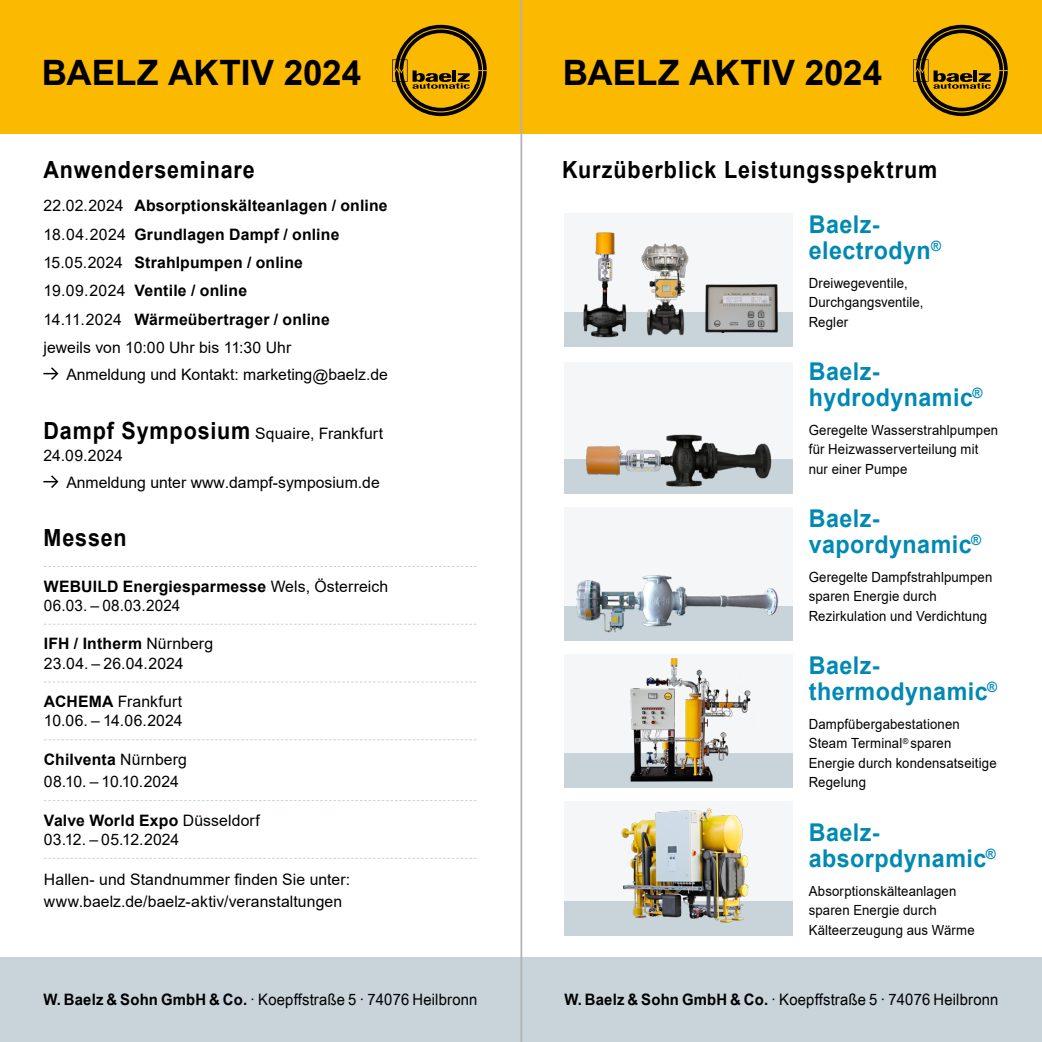
<style>
.page{position:relative;width:1042px;height:1042px;background:#fff}
.page>*{position:absolute;margin:0;border:0;box-sizing:border-box;transform-origin:0 0}
.t1{font:700 35px "Arial";color:#000}
.t2{font:700 24.5px/26.2px "Arial";letter-spacing:.02em;color:#0089b3;scale:.95 1}
.t3{font:700 23.62px "Arial";letter-spacing:.04em;color:#000;scale:.91 1}
.t4{font:15.75px/19.2px "Arial";letter-spacing:.005em;color:#000}
.t5{font:700 15.75px/28.3px "Arial";letter-spacing:.01em;color:#000}
.t6{font:15.75px "Arial Narrow";letter-spacing:.01em;color:#000;scale:1.15 1}
.t7{font:14px/19.2px "Arial";letter-spacing:.01em;color:#000;scale:.94 1}
.s1{font-weight:400}
.s2{font-weight:700;font-size:23.62px}
.s3{font-weight:700}
</style>
<div class="page">
<svg style="left:43px;top:367px;width:15px;height:13px"></svg>
<div style="left:0;top:0;width:536px;height:134px;background:#fbba00"></div>
<svg style="left:44px;top:566px;width:432px;height:1px"></svg>
<svg style="left:44px;top:624px;width:432px;height:1px"></svg>
<svg style="left:44px;top:681px;width:432px;height:1px"></svg>
<svg style="left:44px;top:739px;width:432px;height:1px"></svg>
<svg style="left:44px;top:800px;width:432px;height:1px"></svg>
<svg style="left:44px;top:858px;width:432px;height:1px"></svg>
<svg style="left:392px;top:25px;width:95px;height:91px"></svg>
<svg style="left:43px;top:475px;width:15px;height:13px"></svg>
<div style="left:564px;top:654px;width:228px;height:129px;background:#f4f6f8"></div>
<div style="left:564px;top:753px;width:228px;height:35px;background:#c8d3da"></div>
<img style="left:630px;top:658px;width:121px;height:124px">
<div style="left:564px;top:801px;width:228px;height:129px;background:#f4f6f8"></div>
<div style="left:564px;top:900px;width:228px;height:35px;background:#c8d3da"></div>
<img style="left:614px;top:808px;width:138px;height:115px">
<div style="left:564px;top:507px;width:228px;height:129px;background:#f4f6f8"></div>
<div style="left:564px;top:606px;width:228px;height:35px;background:#c8d3da"></div>
<img style="left:576px;top:575px;width:203px;height:58px">
<div style="left:564px;top:362px;width:228px;height:129px;background:#f4f6f8"></div>
<div style="left:564px;top:459px;width:228px;height:35px;background:#c8d3da"></div>
<img style="left:586px;top:434px;width:186px;height:52px">
<div style="left:564px;top:213px;width:228px;height:129px;background:#f4f6f8"></div>
<div style="left:564px;top:312px;width:228px;height:35px;background:#c8d3da"></div>
<img style="left:583px;top:232px;width:44px;height:106px">
<img style="left:641px;top:243px;width:48px;height:93px">
<img style="left:705px;top:284px;width:73px;height:48px">
<div style="left:506px;top:0;width:536px;height:134px;background:#fbba00"></div>
<div style="left:0;top:957px;width:536px;height:85px;background:#c8d3da"></div>
<div style="left:506px;top:957px;width:536px;height:85px;background:#c8d3da"></div>
<svg style="left:913px;top:25px;width:95px;height:91px"></svg>
<hr style="left:520px;top:0;width:2px;height:1042px;background:#b3b2b2">
<h1 class="t1" style="left:42px;top:48px;width:321px">BAELZ AKTIV 2024</h1>
<h3 class="t3" style="left:43px;top:153px;width:234px">Anwenderseminare</h3>
<p class="t5" style="left:43px;top:192px;width:346px"><span class="s1">22.02.2024</span> Absorptionskälteanlagen / online <span class="s1">18.04.2024</span> Grundlagen Dampf / online <span class="s1">15.05.2024</span> Strahlpumpen / online <span class="s1">19.09.2024</span> Ventile / online<br><span class="s1">14.11.2024</span> Wärmeübertrager / online<br><span class="s1">jeweils von 10:00 Uhr bis 11:30 Uhr</span></p>
<p class="t4" style="left:66px;top:365px;width:323px">Anmeldung und Kontakt: marketing@baelz.de</p>
<p class="t4" style="left:43px;top:422px;width:341px;line-height:21.9px"><span class="s2">Dampf Symposium</span> Squaire, Frankfurt<br>24.09.2024</p>
<p class="t4" style="left:66px;top:473px;width:315px">Anmeldung unter www.dampf-symposium.de</p>
<h3 class="t3" style="left:43px;top:521px;width:93px">Messen</h3>
<p class="t4" style="left:44px;top:576px;width:346px"><span class="s3">WEBUILD Energiesparmesse</span> Wels, Österreich<br>06.03. – 08.03.2024</p>
<p class="t4" style="left:44px;top:634px;width:171px"><span class="s3">IFH / Intherm</span> Nürnberg<br>23.04. – 26.04.2024</p>
<p class="t4" style="left:44px;top:692px;width:140px"><span class="s3">ACHEMA</span> Frankfurt<br>10.06. – 14.06.2024</p>
<p class="t4" style="left:44px;top:748px;width:145px;line-height:22.4px"><span class="s3">Chilventa</span> Nürnberg<br>08.10. – 10.10.2024</p>
<p class="t4" style="left:44px;top:810px;width:217px"><span class="s3">Valve World Expo</span> Düsseldorf<br>03.12. – 05.12.2024</p>
<p class="t4" style="left:44px;top:868px;width:308px;line-height:21.9px">Hallen- und Standnummer finden Sie unter: www.baelz.de/baelz-aktiv/veranstaltungen</p>
<h1 class="t1" style="left:563px;top:48px;width:321px">BAELZ AKTIV 2024</h1>
<h3 class="t3" style="left:562px;top:153px;width:414px">Kurzüberblick Leistungsspektrum</h3>
<h2 class="t2" style="left:809px;top:211px;width:141px">Baelz&shy;electrodyn<sup>®</sup></h2>
<p class="t7" style="left:809px;top:273px;width:124px">Dreiwegeventile,<br>Durchgangsventile,<br>Regler</p>
<h2 class="t2" style="left:809px;top:358px;width:184px">Baelz&shy;hydrodynamic<sup>®</sup></h2>
<p class="t7" style="left:809px;top:420px;width:203px">Geregelte Wasserstrahlpumpen für Heizwasserverteilung mit nur einer Pumpe</p>
<h2 class="t2" style="left:809px;top:505px;width:183px">Baelz&shy;vapordynamic<sup>®</sup></h2>
<p class="t7" style="left:809px;top:567px;width:197px">Geregelte Dampfstrahlpumpen sparen Energie durch<br>Rezirkulation und Verdichtung</p>
<h2 class="t2" style="left:809px;top:652px;width:200px">Baelz&shy;thermodynamic<sup>®</sup></h2>
<p class="t7" style="left:809px;top:714px;width:201px">Dampfübergabestationen<br>Steam Terminal<sup>®</sup> sparen<br>Energie durch kondensatseitige<br>Regelung</p>
<h2 class="t2" style="left:809px;top:819px;width:198px">Baelz&shy;absorpdynamic<sup>®</sup></h2>
<p class="t7" style="left:809px;top:881px;width:178px">Absorptionskälteanlagen sparen Energie durch<br>Kälteerzeugung aus Wärme</p>
<p class="t6" style="left:43px;top:987px;width:379px"><span class="s3">W. Baelz &amp; Sohn GmbH &amp; Co.</span> · Koepffstraße 5 · 74076 Heilbronn</p>
<p class="t6" style="left:564px;top:987px;width:379px"><span class="s3">W. Baelz &amp; Sohn GmbH &amp; Co.</span> · Koepffstraße 5 · 74076 Heilbronn</p>
</div>
